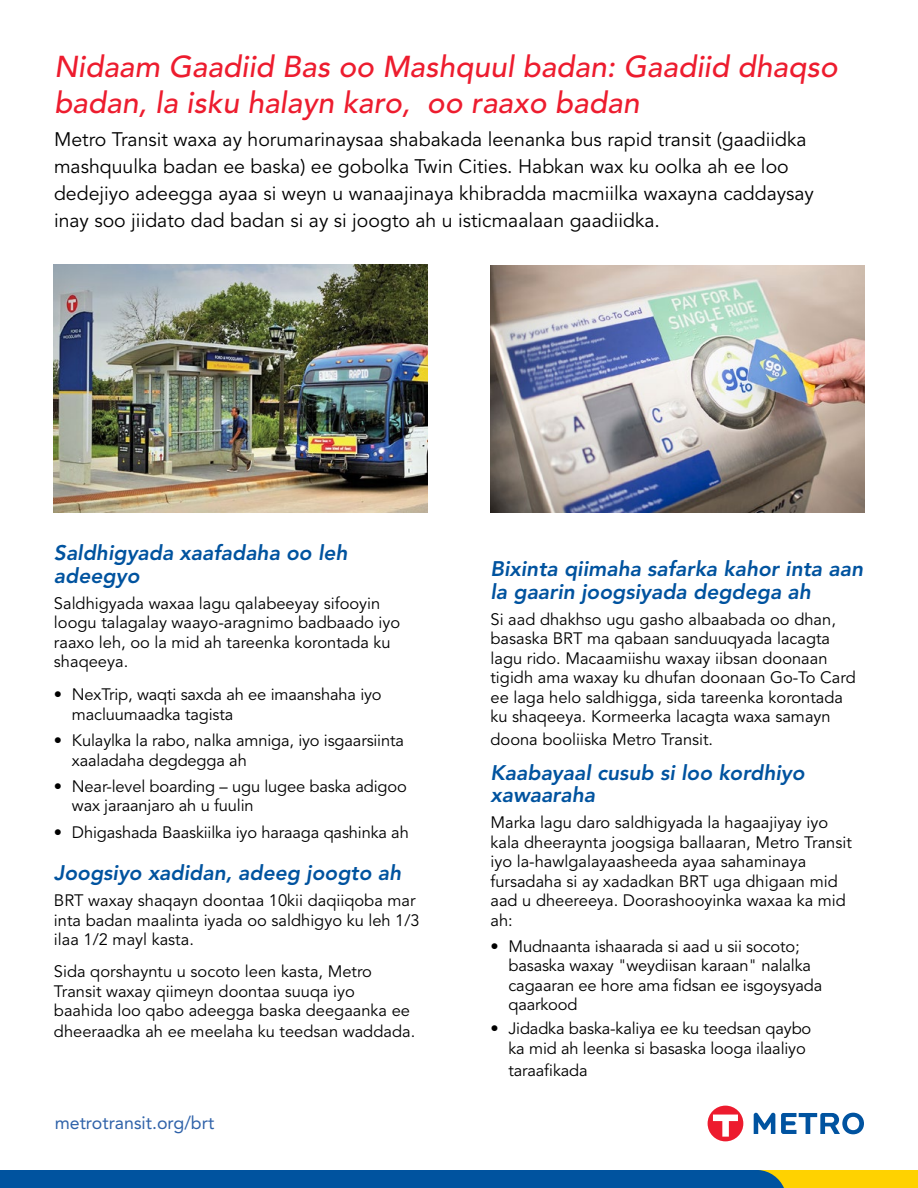
<style>
.page{position:relative;width:918px;height:1188px;background:#fff}
.page>*{position:absolute;margin:0;border:0;box-sizing:border-box;transform-origin:0 0}
.t1{font:italic 500 30px/36px "Avenir LT Std";color:#ed1c2e}
.t2{font:italic 800 21px/22.2px "Avenir LT Std";color:#00539f}
.Body_-_large{font:19.5px/27px "Avenir LT Std";color:#000}
.URL_-_back_page{font:18px "Avenir LT Std";color:#2f62a9}
.Body{font:16.5px/19.5px "Avenir LT Std";color:#000}
.Body_-_bullets_-_lev{font:16.5px/19.5px "Avenir LT Std";letter-spacing:-.01em;color:#000}
</style>
<div class="page">
<img style="left:54px;top:265px;width:374px;height:248px">
<img style="left:490px;top:266px;width:374px;height:246px">
<svg style="left:754px;top:1113px;width:21px;height:21px"></svg>
<svg style="left:781px;top:1113px;width:83px;height:21px"></svg>
<div style="left:708px;top:1106px;width:35px;height:35px;background:#ed1b2e;border-radius:50%"></div>
<svg style="left:713px;top:1115px;width:25px;height:22px"></svg>
<div style="left:0;top:1170px;width:875px;height:18px;background:#00539f"></div>
<svg style="left:759px;top:1170px;width:159px;height:18px;background:#e3c411"></svg>
<h2 class="t1" style="left:54px;top:49px;width:785px">Nidaam Gaadiid Bas oo Mashquul badan: Gaadiid dhaqso badan, la isku halayn karo, oo raaxo badan</h2>
<p class="Body_-_large" style="left:54px;top:126px;width:762px">Metro Transit waxa ay horumarinaysaa shabakada leenanka bus rapid transit (gaadiidka mashquulka badan ee baska) ee gobolka Twin Cities. Habkan wax ku oolka ah ee loo dedejiyo adeegga ayaa si weyn u wanaajinaya khibradda macmiilka waxayna caddaysay inay soo jiidato dad badan si ay si joogto ah u isticmaalaan gaadiidka.</p>
<h3 class="t2" style="left:54px;top:542px;width:295px">Saldhigyada xaafadaha oo leh adeegyo</h3>
<p class="Body" style="left:54px;top:594px;width:348px">Saldhigyada waxaa lagu qalabeeyay sifooyin loogu talagalay waayo-aragnimo badbaado iyo raaxo leh, oo la mid ah tareenka korontada ku shaqeeya.</p>
<p class="Body_-_bullets_-_lev" style="left:72px;top:685px;width:311px;text-indent:-18px">• NexTrip, waqti saxda ah ee imaanshaha iyo macluumaadka tagista</p>
<p class="Body_-_bullets_-_lev" style="left:72px;top:731px;width:334px;text-indent:-18px">• Kulaylka la rabo, nalka amniga, iyo isgaarsiinta xaaladaha degdegga ah</p>
<p class="Body_-_bullets_-_lev" style="left:72px;top:777px;width:336px;text-indent:-18px">• Near-level boarding – ugu lugee baska adigoo wax jaraanjaro ah u fuulin</p>
<p class="Body_-_bullets_-_lev" style="left:54px;top:823px;width:356px">• Dhigashada Baaskiilka iyo haraaga qashinka ah</p>
<h3 class="t2" style="left:54px;top:862px;width:349px">Joogsiyo xadidan, adeeg joogto ah</h3>
<p class="Body" style="left:54px;top:891px;width:367px">BRT waxay shaqayn doontaa 10kii daqiiqoba mar inta badan maalinta iyada oo saldhigyo ku leh 1/3 ilaa 1/2 mayl kasta.</p>
<p class="Body" style="left:54px;top:963px;width:358px">Sida qorshayntu u socoto leen kasta, Metro<br>Transit waxay qiimeyn doontaa suuqa iyo baahida loo qabo adeegga baska deegaanka ee</p>
<p class="Body" style="left:54px;top:1023px;width:363px">dheeraadka ah ee meelaha ku teedsan waddada.</p>
<p class="URL_-_back_page" style="left:55px;top:1113px;width:161px">metrotransit.org/brt</p>
<h3 class="t2" style="left:490px;top:558px;width:374px">Bixinta qiimaha safarka kahor inta aan la gaarin joogsiyada degdega ah</h3>
<p class="Body" style="left:490px;top:610px;width:367px">Si aad dhakhso ugu gasho albaabada oo dhan, basaska BRT ma qabaan sanduuqyada lacagta lagu rido. Macaamiishu waxay iibsan doonaan tigidh ama waxay ku dhufan doonaan Go-To Card ee laga helo saldhigga, sida tareenka korontada ku shaqeeya. Kormeerka lacagta waxa samayn</p>
<p class="Body" style="left:490px;top:730px;width:224px">doona booliiska Metro Transit.</p>
<h3 class="t2" style="left:490px;top:762px;width:316px">Kaabayaal cusub si loo kordhiyo xawaaraha</h3>
<p class="Body" style="left:490px;top:813px;width:363px">Marka lagu daro saldhigyada la hagaajiyay iyo kala dheeraynta joogsiga ballaaran, Metro Transit iyo la-hawlgalayaasheeda ayaa sahaminaya fursadaha si ay xadadkan BRT uga dhigaan mid aad u dheereeya. Doorashooyinka waxaa ka mid ah:</p>
<p class="Body_-_bullets_-_lev" style="left:508px;top:937px;width:315px;text-indent:-18px">• Mudnaanta ishaarada si aad u sii socoto; basaska waxay "weydiisan karaan" nalalka cagaaran ee hore ama fidsan ee isgoysyada qaarkood</p>
<p class="Body_-_bullets_-_lev" style="left:508px;top:1019px;width:304px;text-indent:-18px">• Jidadka baska-kaliya ee ku teedsan qaybo ka mid ah leenka si basaska looga ilaaliyo</p>
<p class="Body_-_bullets_-_lev" style="left:508px;top:1061px;width:81px">taraafikada</p>
</div>
